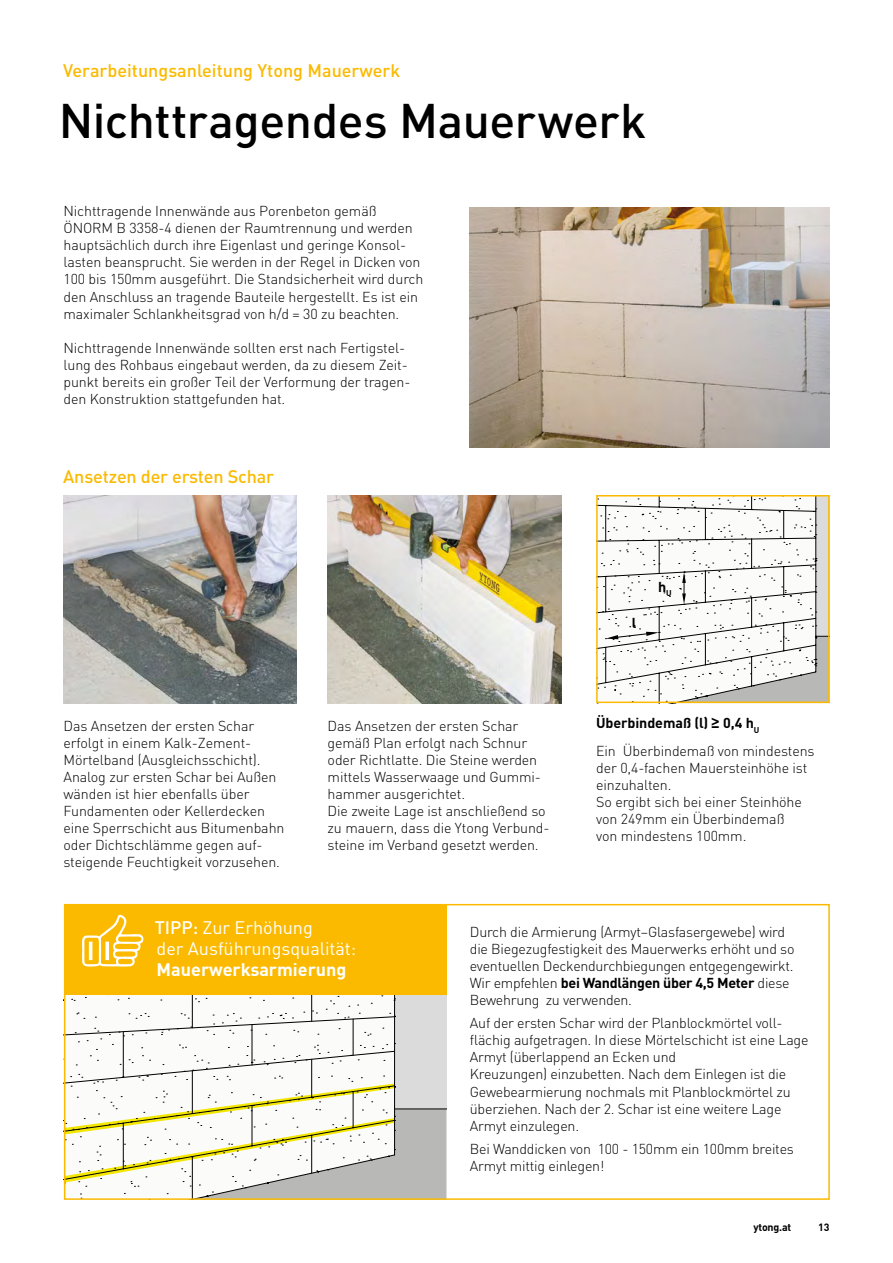
<style>
.page{position:relative;width:893px;height:1263px;background:#fff}
.page>*{position:absolute;margin:0;border:0;box-sizing:border-box;transform-origin:0 0}
.t1{font:500 48px "DIN Pro";letter-spacing:-.01em;color:#000}
.t2{font:500 18px "DIN Pro";color:#fbba00}
.t3{font:18px/21px "DIN Pro";color:#fff}
.t4{font:700 18px "DIN Pro";color:#fff}
.t5{font:300 14.25px/17.1px "DIN Pro";letter-spacing:-.01em;color:#000}
.t6{font:700 14.25px "DIN Pro";letter-spacing:-.005em;color:#000}
.t7{font:700 10.65px "DIN Pro";letter-spacing:-.02em;color:#000}
.t8{font:700 10.5px "DIN Pro";color:#000}
.s1{font-family:"Arial"}
.s2{font-weight:500}
.s3{font-weight:700}
</style>
<div class="page">
<img style="left:63px;top:495px;width:234px;height:208px">
<img style="left:328px;top:495px;width:233px;height:208px">
<svg style="left:599px;top:498px;width:228px;height:202px"></svg>
<svg style="left:605px;top:632px;width:55px;height:7px"></svg>
<svg style="left:682px;top:572px;width:4px;height:33px"></svg>
<div style="left:596px;top:495px;width:234px;height:208px;border:2px solid #fbba00"></div>
<svg style="left:67px;top:994px;width:379px;height:203px"></svg>
<div style="left:64px;top:904px;width:382px;height:90px;background:#fbba00"></div>
<svg style="left:82px;top:915px;width:62px;height:52px"></svg>
<img style="left:470px;top:207px;width:360px;height:241px">
<div style="left:64px;top:904px;width:766px;height:296px;border:2px solid #fbba00"></div>
<p class="t2" style="left:63px;top:58px;width:339px">Verarbeitungsanleitung Ytong Mauerwerk</p>
<h1 class="t1" style="left:59px;top:88px;width:589px">Nichttragendes Mauerwerk</h1>
<p class="t5" style="left:64px;top:202px;width:361px">Nichttragende Innenwände aus Porenbeton gemäß ÖNORM B 3358-4 dienen der Raumtrennung und werden hauptsächlich durch ihre Eigenlast und geringe Konsol&shy;lasten beansprucht. Sie werden in der Regel in Dicken von 100 bis 150mm ausgeführt. Die Standsicherheit wird durch den Anschluss an tragende Bauteile hergestellt. Es ist ein maximaler Schlankheitsgrad von h/d = 30 zu beachten.</p>
<p class="t5" style="left:64px;top:339px;width:348px">Nichttragende Innenwände sollten erst nach Fertigstel&shy;lung des Rohbaus eingebaut werden, da zu diesem Zeit&shy;punkt bereits ein großer Teil der Verformung der tragen&shy;den Konstruktion stattgefunden hat.</p>
<p class="t2" style="left:63px;top:464px;width:212px">Ansetzen der ersten Schar</p>
<p class="t5" style="left:64px;top:716px;width:222px">Das Ansetzen der ersten Schar erfolgt in einem Kalk-Zement-<br>Mörtelband (Ausgleichsschicht).<br>Analog zur ersten Schar bei Außen wänden ist hier ebenfalls über<br>Fundamenten oder Kellerdecken eine Sperrschicht aus Bitumenbahn oder Dichtschlämme gegen auf&shy;steigende Feuchtigkeit vorzusehen.</p>
<p class="t5" style="left:328px;top:716px;width:223px">Das Ansetzen der ersten Schar gemäß Plan erfolgt nach Schnur oder Richtlatte. Die Steine werden mittels Wasserwaage und Gummi&shy;hammer ausgerichtet.<br>Die zweite Lage ist anschließend so zu mauern, dass die Ytong Verbund&shy;steine im Verband gesetzt werden.</p>
<p class="t6" style="left:632px;top:611px;width:6px">l</p>
<p class="t6" style="left:658px;top:575px;width:15px">h<sub>U</sub></p>
<p class="t6" style="left:596px;top:711px;width:165px">Überbindemaß (l) <span class="s1">≥</span> 0,4 h<sub>U</sub></p>
<p class="t5" style="left:596px;top:741px;width:220px">Ein Überbindemaß von mindestens der 0,4-fachen Mauersteinhöhe ist einzuhalten.<br>So ergibt sich bei einer Steinhöhe von 249mm ein Überbindemaß<br>von mindestens 100mm.</p>
<p class="t3" style="left:155px;top:916px;width:203px"><span class="s2">TIPP:</span> Zur Erhöhung<br>der Ausführungsqualität:</p>
<p class="t4" style="left:157px;top:955px;width:191px">Mauerwerksarmierung</p>
<p class="t5" style="left:470px;top:922px;width:326px">Durch die Armierung (Armyt–Glasfasergewebe) wird die Biegezugfestigkeit des Mauerwerks erhöht und so eventuellen Deckendurchbiegungen entgegengewirkt.<br>Wir empfehlen <span class="s3">bei Wandlängen über 4,5 Meter</span> diese Bewehrung zu verwenden.</p>
<p class="t5" style="left:470px;top:1014px;width:340px">Auf der ersten Schar wird der Planblockmörtel voll&shy;flächig aufgetragen. In diese Mörtelschicht ist eine Lage Armyt (überlappend an Ecken und<br>Kreuzungen) einzubetten. Nach dem Einlegen ist die Gewebearmierung nochmals mit Planblockmörtel zu überziehen. Nach der 2. Schar ist eine weitere Lage Armyt einzulegen.</p>
<p class="t5" style="left:470px;top:1139px;width:326px">Bei Wanddicken von 100 - 150mm ein 100mm breites<br>Armyt mittig einlegen!</p>
<p class="t7" style="left:753px;top:1218px;width:39px">ytong.at</p>
<p class="t8" style="left:818px;top:1219px;width:13px">13</p>
</div>
